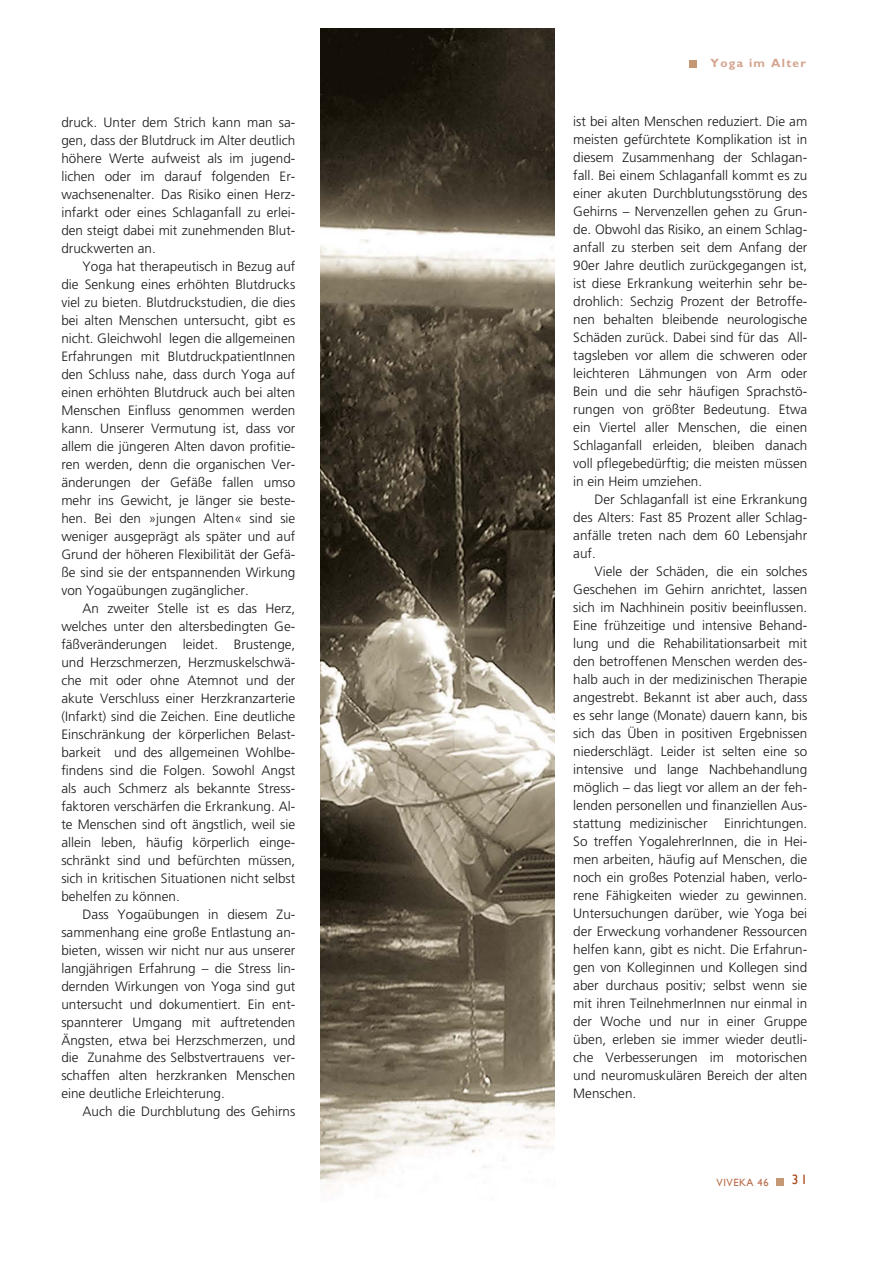
<style>
.page{position:relative;width:893px;height:1263px;background:#fff}
.page>*{position:absolute;margin:0;border:0;box-sizing:border-box;transform-origin:0 0}
.t1{font:300 13.5px/18px "Frut Indian";color:#191918;text-align:justify}
.t2{font:13.5px "Gill Sans";color:#a9481c}
.t3{font:700 12px "Gill Indian";letter-spacing:.11em;color:#d4a48e}
.t4{font:10.5px "Gill Sans";letter-spacing:.05em;color:#ba6d4a}
</style>
<div class="page">
<div style="left:689px;top:60px;width:8px;height:7px;background:#c59773"></div>
<div style="left:775px;top:1178px;width:8px;height:7px;background:#c69975"></div>
<img style="left:321px;top:28px;width:234px;height:1161px">
<p class="t1" style="left:61px;top:112px;width:235px">druck. Unter dem Strich kann man sa&shy;gen, dass der Blutdruck im Alter deutlich höhere Werte aufweist als im jugend&shy;lichen oder im darauf folgenden Er&shy;wachsenenalter. Das Risiko einen Herz&shy;infarkt oder eines Schlaganfall zu erlei&shy;den steigt dabei mit zunehmenden Blut&shy;druckwerten an.</p>
<p class="t1" style="left:61px;top:256px;width:235px;text-indent:21px">Yoga hat therapeutisch in Bezug auf die Senkung eines erhöhten Blutdrucks viel zu bieten. Blutdruckstudien, die dies bei alten Menschen untersucht, gibt es nicht. Gleichwohl legen die allgemeinen Erfahrungen mit BlutdruckpatientInnen den Schluss nahe, dass durch Yoga auf einen erhöhten Blutdruck auch bei alten Menschen Einfluss genommen werden kann. Unserer Vermutung ist, dass vor allem die jüngeren Alten davon profitie&shy;ren werden, denn die organischen Ver&shy;änderungen der Gefäße fallen umso mehr ins Gewicht, je länger sie beste&shy;hen. Bei den »jungen Alten« sind sie weniger ausgeprägt als später und auf Grund der höheren Flexibilität der Gefä&shy;ße sind sie der entspannenden Wirkung von Yogaübungen zugänglicher.</p>
<p class="t1" style="left:61px;top:598px;width:235px;text-indent:21px">An zweiter Stelle ist es das Herz, welches unter den altersbedingten Ge&shy;fäßveränderungen leidet. Brustenge, und Herzschmerzen, Herzmuskelschwä&shy;che mit oder ohne Atemnot und der akute Verschluss einer Herzkranzarterie (Infarkt) sind die Zeichen. Eine deutliche Einschränkung der körperlichen Belast&shy;barkeit und des allgemeinen Wohlbe&shy;findens sind die Folgen. Sowohl Angst als auch Schmerz als bekannte Stress&shy;faktoren verschärfen die Erkrankung. Al&shy;te Menschen sind oft ängstlich, weil sie allein leben, häufig körperlich einge&shy;schränkt sind und befürchten müssen, sich in kritischen Situationen nicht selbst behelfen zu können.</p>
<p class="t1" style="left:61px;top:904px;width:235px;text-indent:21px">Dass Yogaübungen in diesem Zu&shy;sammenhang eine große Entlastung an&shy;bieten, wissen wir nicht nur aus unserer langjährigen Erfahrung – die Stress lin&shy;dernden Wirkungen von Yoga sind gut untersucht und dokumentiert. Ein ent&shy;spannterer Umgang mit auftretenden Ängsten, etwa bei Herzschmerzen, und die Zunahme des Selbstvertrauens ver&shy;schaffen alten herzkranken Menschen eine deutliche Erleichterung.</p>
<p class="t1" style="left:83px;top:1102px;width:214px">Auch die Durchblutung des Gehirns</p>
<p class="t3" style="left:710px;top:54px;width:97px">Yoga im Alter</p>
<p class="t1" style="left:573px;top:112px;width:235px">ist bei alten Menschen reduziert. Die am meisten gefürchtete Komplikation ist in diesem Zusammenhang der Schlagan&shy;fall. Bei einem Schlaganfall kommt es zu einer akuten Durchblutungsstörung des Gehirns – Nervenzellen gehen zu Grun&shy;de. Obwohl das Risiko, an einem Schlag&shy;anfall zu sterben seit dem Anfang der 90er Jahre deutlich zurückgegangen ist, ist diese Erkrankung weiterhin sehr be&shy;drohlich: Sechzig Prozent der Betroffe&shy;nen behalten bleibende neurologische Schäden zurück. Dabei sind für das All&shy;tagsleben vor allem die schweren oder leichteren Lähmungen von Arm oder Bein und die sehr häufigen Sprachstö&shy;rungen von größter Bedeutung. Etwa ein Viertel aller Menschen, die einen Schlaganfall erleiden, bleiben danach voll pflegebedürftig; die meisten müssen in ein Heim umziehen.</p>
<p class="t1" style="left:573px;top:490px;width:235px;text-indent:21px">Der Schlaganfall ist eine Erkrankung des Alters: Fast 85 Prozent aller Schlag&shy;anfälle treten nach dem 60 Lebensjahr auf.</p>
<p class="t1" style="left:573px;top:562px;width:235px;text-indent:21px">Viele der Schäden, die ein solches Geschehen im Gehirn anrichtet, lassen sich im Nachhinein positiv beeinflussen.<br>Eine frühzeitige und intensive Behand&shy;lung und die Rehabilitationsarbeit mit den betroffenen Menschen werden des&shy;halb auch in der medizinischen Therapie angestrebt. Bekannt ist aber auch, dass es sehr lange (Monate) dauern kann, bis sich das Üben in positiven Ergebnissen niederschlägt. Leider ist selten eine so intensive und lange Nachbehandlung möglich – das liegt vor allem an der feh&shy;lenden personellen und finanziellen Aus&shy;stattung medizinischer Einrichtungen.<br>So treffen YogalehrerInnen, die in Hei&shy;men arbeiten, häufig auf Menschen, die noch ein großes Potenzial haben, verlo&shy;rene Fähigkeiten wieder zu gewinnen.<br>Untersuchungen darüber, wie Yoga bei der Erweckung vorhandener Ressourcen helfen kann, gibt es nicht. Die Erfahrun&shy;gen von Kolleginnen und Kollegen sind aber durchaus positiv; selbst wenn sie mit ihren TeilnehmerInnen nur einmal in der Woche und nur in einer Gruppe üben, erleben sie immer wieder deutli&shy;che Verbesserungen im motorischen und neuromuskulären Bereich der alten Menschen.</p>
<p class="t4" style="left:716px;top:1176px;width:54px">VIVEKA 46</p>
<p class="t2" style="left:791px;top:1172px;width:17px">31</p>
</div>
